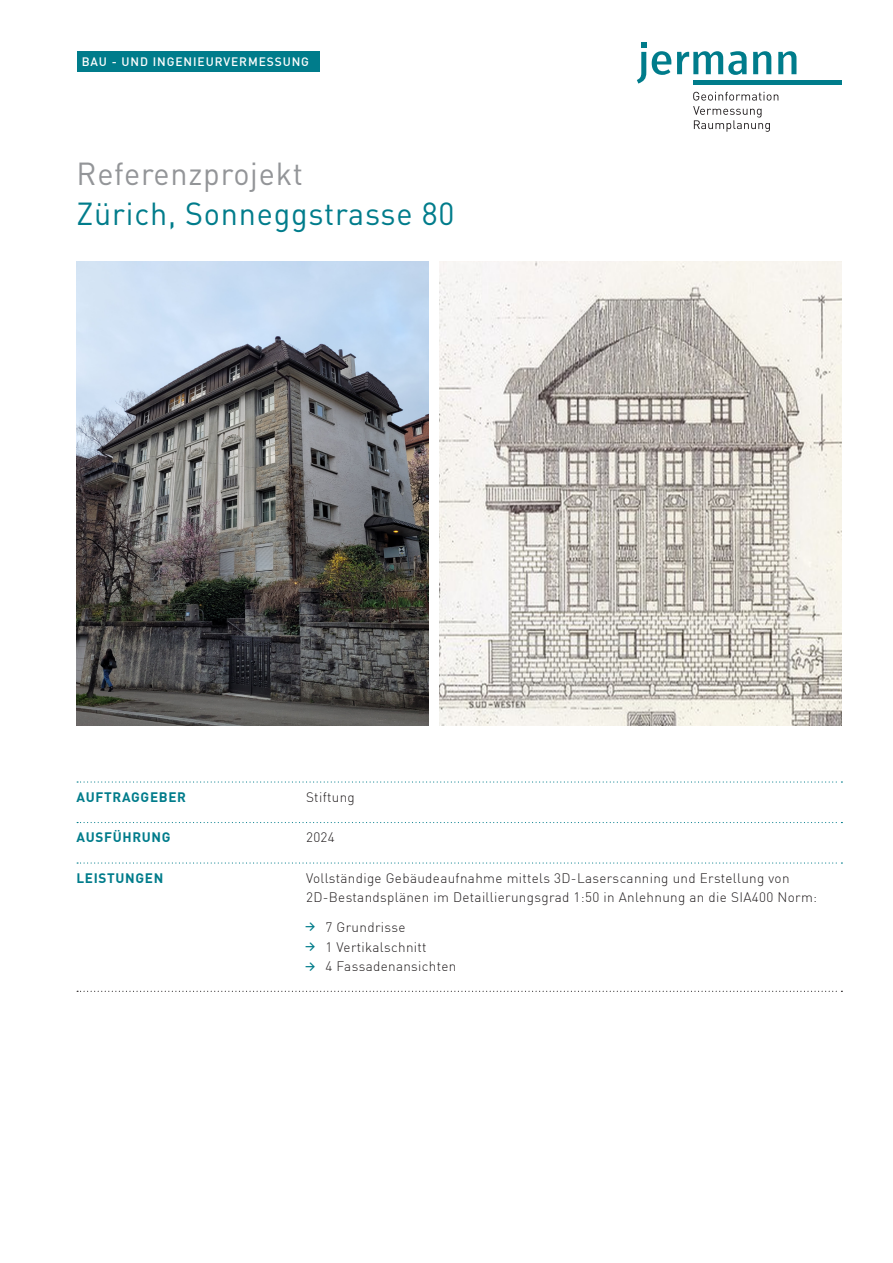
<style>
.page{position:relative;width:893px;height:1263px;background:#fff}
.page>*{position:absolute;margin:0;border:0;box-sizing:border-box;transform-origin:0 0}
.t1{font:31.5px "DIN Pro";letter-spacing:.025em;color:#007c8b}
.t2{font:31.5px "DIN Pro";letter-spacing:.025em;color:#939598}
.t3{font:300 13.5px/19.5px "DIN Pro";letter-spacing:.025em;color:#231f20}
.t4{font:700 13.5px "DIN Pro";letter-spacing:.05em;color:#007c8b}
.t5{font:500 12px "DIN Pro";letter-spacing:.075em;color:#fff}
</style>
<div class="page">
<svg style="left:77px;top:781px;width:765px;height:1px"></svg>
<svg style="left:77px;top:822px;width:765px;height:1px"></svg>
<svg style="left:77px;top:862px;width:765px;height:1px"></svg>
<svg style="left:77px;top:991px;width:765px;height:1px"></svg>
<svg style="left:693px;top:92px;width:85px;height:40px"></svg>
<hr style="left:693px;top:81px;width:149px;height:4px;background:#007c8b">
<svg style="left:652px;top:51px;width:19px;height:24px"></svg>
<svg style="left:753px;top:51px;width:18px;height:23px"></svg>
<svg style="left:778px;top:51px;width:18px;height:23px"></svg>
<svg style="left:637px;top:42px;width:9px;height:42px"></svg>
<svg style="left:677px;top:51px;width:70px;height:24px"></svg>
<div style="left:77px;top:51px;width:242px;height:20px;background:#007c8b"></div>
<img style="left:77px;top:261px;width:351px;height:464px">
<img style="left:439px;top:261px;width:403px;height:464px">
<p class="t5" style="left:82px;top:52px;width:229px">BAU - UND INGENIEURVERMESSUNG</p>
<p class="t2" style="left:77px;top:152px;width:228px">Referenzprojekt</p>
<p class="t1" style="left:77px;top:193px;width:379px">Zürich, Sonneggstrasse 80</p>
<p class="t4" style="left:77px;top:786px;width:111px">AUFTRAGGEBER</p>
<p class="t3" style="left:306px;top:786px;width:50px">Stiftung</p>
<p class="t4" style="left:77px;top:827px;width:96px">AUSFÜHRUNG</p>
<p class="t3" style="left:306px;top:827px;width:30px">2024</p>
<p class="t4" style="left:77px;top:867px;width:88px">LEISTUNGEN</p>
<p class="t3" style="left:306px;top:867px;width:513px">Vollständige Gebäudeaufnahme mittels 3D-Laserscanning und Erstellung von<br>2D-Bestandsplänen im Detaillierungsgrad 1:50 in Anlehnung an die SIA400 Norm:</p>
<p class="t3" style="left:326px;top:917px;width:103px">7 Grundrisse<br>1 Vertikalschnitt</p>
<p class="t3" style="left:326px;top:956px;width:132px">4 Fassadenansichten</p>
</div>
